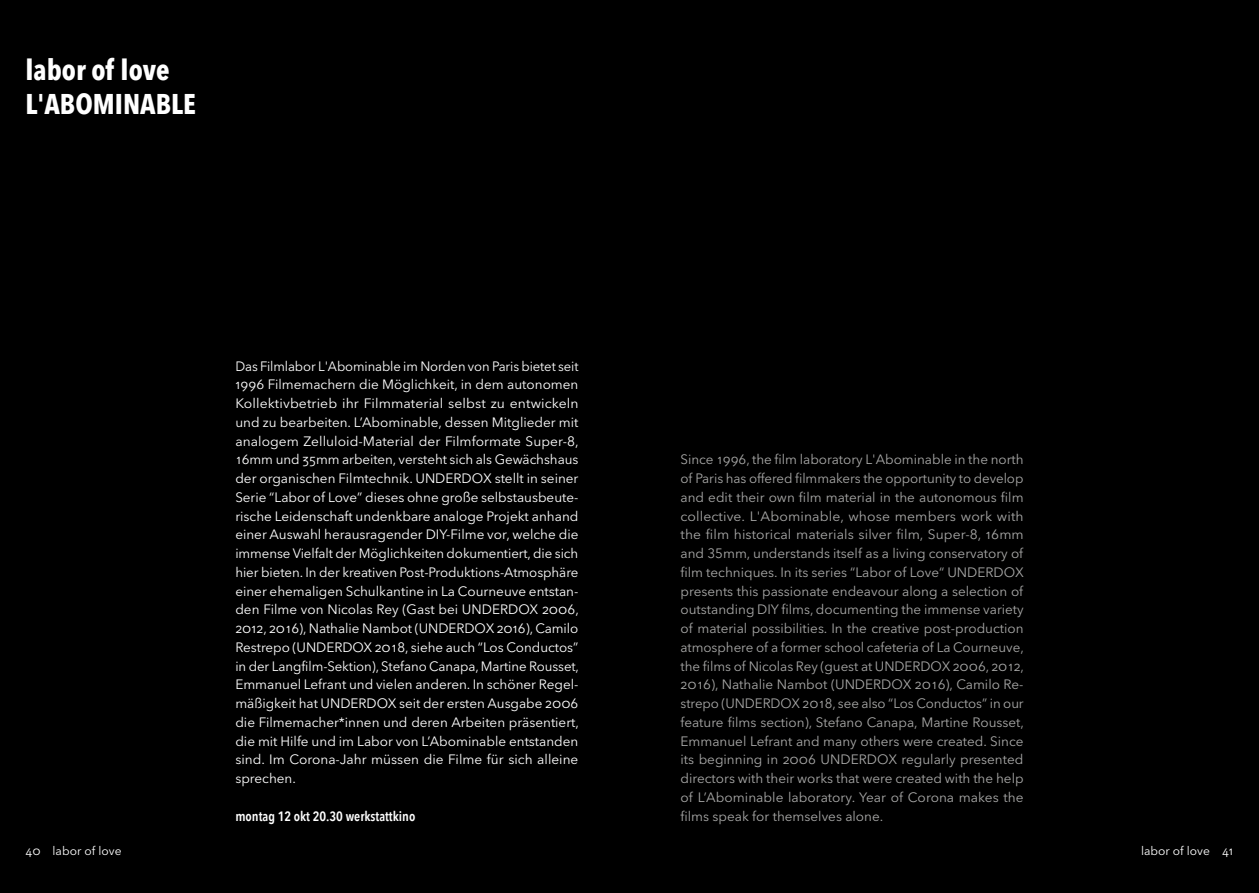
<style>
.page{position:relative;width:1259px;height:893px;background:#fff}
.page>*{position:absolute;margin:0;border:0;box-sizing:border-box;transform-origin:0 0}
.t1{font:700 28.5px/34.2px "Avenir Next Condensed";color:#fff}
.t2{font:13.5px/18.8px "Avenir Next LT Pro";color:#fff;text-align:justify}
.t3{font:13.5px/18.8px "Avenir Next LT Pro";color:#a8a8a7;text-align:justify}
.t4{font:600 13.5px "Avenir Next Condensed";color:#fff}
.t5{font:12px "Avenir Next LT Pro";color:#fff}
</style>
<div class="page">
<div style="left:0;top:0;width:629px;height:893px;background:#000"></div>
<div style="left:629px;top:0;width:630px;height:893px;background:#000"></div>
<h1 class="t1" style="left:26px;top:52px;width:172px">labor of love<br>L'ABOMINABLE</h1>
<p class="t2" style="left:235px;top:356px;width:345px">Das Filmlabor L'Abominable im Norden von Paris bietet seit 1996 Filmemachern die Möglichkeit, in dem autonomen Kollektivbetrieb ihr Filmmaterial selbst zu entwickeln und zu bearbeiten. L’Abominable, dessen Mitglieder mit analogem Zelluloid-Material der Filmformate Super-8, 16mm und 35mm arbeiten, versteht sich als Gewächshaus der organischen Filmtechnik. UNDERDOX stellt in seiner Serie “Labor of Love” dieses ohne große selbstausbeute&shy;rische Leidenschaft undenkbare analoge Projekt anhand einer Auswahl herausragender DIY-Filme vor, welche die immense Vielfalt der Möglichkeiten dokumentiert, die sich hier bieten. In der kreativen Post-Produktions-Atmosphäre einer ehemaligen Schulkantine in La Courneuve entstan&shy;den Filme von Nicolas Rey (Gast bei UNDERDOX 2006, 2012, 2016), Nathalie Nambot (UNDERDOX 2016), Camilo Restrepo (UNDERDOX 2018, siehe auch “Los Conductos” in der Langfilm-Sektion), Stefano Canapa, Martine Rousset, Emmanuel Lefrant und vielen anderen. In schöner Regel&shy;mäßigkeit hat UNDERDOX seit der ersten Ausgabe 2006 die Filmemacher*innen und deren Arbeiten präsentiert, die mit Hilfe und im Labor von L’Abominable entstanden sind. Im Corona-Jahr müssen die Filme für sich alleine sprechen.</p>
<p class="t4" style="left:235px;top:804px;width:181px">montag 12 okt 20.30 werkstattkino</p>
<p class="t3" style="left:680px;top:450px;width:345px">Since 1996, the film laboratory L'Abominable in the north of Paris has offered filmmakers the opportunity to develop and edit their own film material in the autonomous film collective. L'Abominable, whose members work with the film historical materials silver film, Super-8, 16mm and 35mm, understands itself as a living conservatory of film techniques. In its series “Labor of Love“ UNDERDOX presents this passionate endeavour along a selection of outstanding DIY films, documenting the immense variety of material possibilities. In the creative post-production atmosphere of a former school cafeteria of La Courneuve, the films of Nicolas Rey (guest at UNDERDOX 2006, 2012, 2016), Nathalie Nambot (UNDERDOX 2016), Camilo Re&shy;strepo (UNDERDOX 2018, see also “Los Conductos” in our feature films section), Stefano Canapa, Martine Rousset, Emmanuel Lefrant and many others were created. Since its beginning in 2006 UNDERDOX regularly presented directors with their works that were created with the help of L’Abominable laboratory. Year of Corona makes the films speak for themselves alone.</p>
<p class="t5" style="left:26px;top:844px;width:98px">40 labor of love</p>
<p class="t5" style="left:1141px;top:844px;width:94px">labor of love 41</p>
</div>
